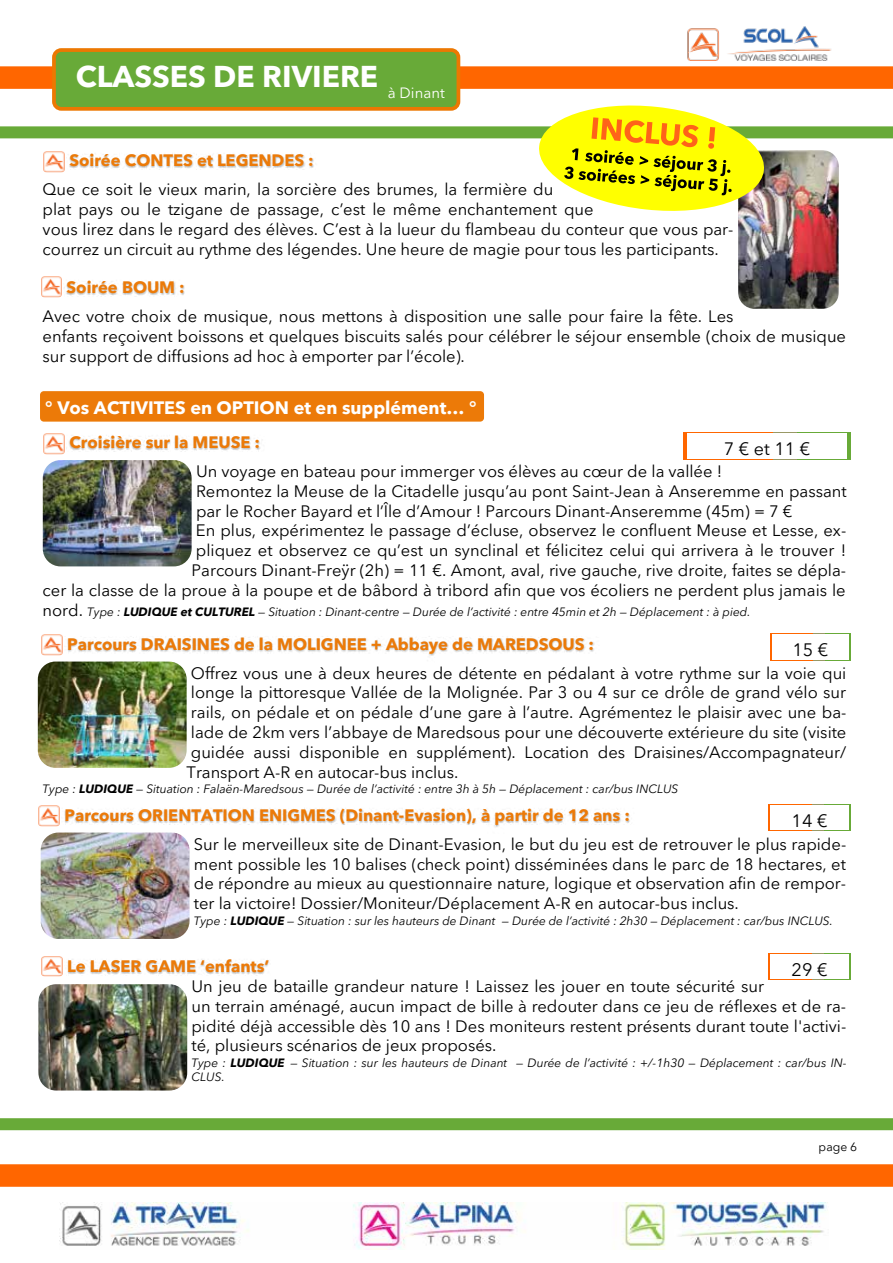
<style>
.page{position:relative;width:893px;height:1263px;background:#fff}
.page>*{position:absolute;margin:0;border:0;box-sizing:border-box;transform-origin:0 0}
.t1{font:700 30px "Avenir Next LT Pro";color:#fff}
.t2{font:700 18px "Avenir Next LT Pro";color:#fff}
.t3{font:18px "Avenir Next LT Pro";color:#000}
.t4{font:16.65px "Avenir Next LT Pro";color:#000}
.t5{font:700 16.65px "Avenir Next LT Pro";letter-spacing:-.005em;color:#ec7a08}
.t6{font:16.5px/19.8px "Avenir Next LT Pro";color:#000}
.t7{font:700 16.5px "Avenir Next LT Pro";color:#ec7a08}
.t8{font:15px "Avenir Next LT Pro";color:#fff}
.t9{font:italic 12px/14.4px "Avenir Next LT Pro";color:#000}
.t10{font:12px "Avenir Next LT Pro";color:#000}
.s1{font-style:normal;font-size:16.5px}
.s2{font-weight:700}
</style>
<div class="page">
<div style="left:0;top:66px;width:893px;height:23px;background:#f60"></div>
<div style="left:0;top:1164px;width:893px;height:23px;background:#f60"></div>
<div style="left:0;top:126px;width:893px;height:12px;background:#68aa38"></div>
<div style="left:0;top:1118px;width:893px;height:12px;background:#68aa38"></div>
<img style="left:58px;top:153px;width:244px;height:20px">
<img style="left:302px;top:155px;width:12px;height:15px">
<img style="left:55px;top:281px;width:118px;height:17px">
<img style="left:173px;top:281px;width:12px;height:14px">
<img style="left:58px;top:436px;width:190px;height:19px">
<img style="left:248px;top:437px;width:12px;height:13px">
<img style="left:56px;top:636px;width:526px;height:20px">
<img style="left:582px;top:638px;width:13px;height:14px">
<img style="left:53px;top:808px;width:334px;height:19px">
<img style="left:387px;top:813px;width:6px;height:10px">
<img style="left:393px;top:809px;width:225px;height:18px">
<img style="left:618px;top:813px;width:12px;height:10px">
<img style="left:188px;top:822px;width:16px;height:5px">
<img style="left:68px;top:959px;width:120px;height:16px">
<img style="left:188px;top:961px;width:5px;height:13px">
<img style="left:193px;top:959px;width:60px;height:16px">
<img style="left:253px;top:961px;width:5px;height:15px">
<img style="left:258px;top:960px;width:11px;height:14px">
<img style="left:43px;top:433px;width:22px;height:21px">
<img style="left:41px;top:634px;width:22px;height:21px">
<img style="left:60px;top:1203px;width:767px;height:46px">
<img style="left:738px;top:150px;width:101px;height:159px">
<div style="left:40px;top:391px;width:444px;height:31px;background:#ec7a08;border-radius:4px"></div>
<div style="left:797px;top:433px;width:54px;height:27px;background:#68aa38"></div>
<div style="left:772px;top:433px;width:25px;height:27px;background:#996"></div>
<div style="left:683px;top:433px;width:89px;height:27px;background:#f60"></div>
<div style="left:687px;top:433px;width:160px;height:26px;background:#fff"></div>
<div style="left:825px;top:633px;width:26px;height:28px;background:#68aa38"></div>
<div style="left:813px;top:633px;width:12px;height:28px;background:#996"></div>
<div style="left:770px;top:633px;width:43px;height:28px;background:#f60"></div>
<div style="left:772px;top:634px;width:77px;height:26px;background:#fff"></div>
<img style="left:687px;top:27px;width:145px;height:33px">
<div style="left:52px;top:48px;width:408px;height:63px;background:#68aa38;border:4px solid #ec7802;border-radius:7px"></div>
<svg style="left:536px;top:105px;width:231px;height:111px"></svg>
<img style="left:43px;top:151px;width:22px;height:21px">
<img style="left:41px;top:276px;width:21px;height:21px">
<img style="left:43px;top:460px;width:149px;height:106px">
<img style="left:38px;top:661px;width:149px;height:107px">
<img style="left:38px;top:805px;width:22px;height:21px">
<img style="left:41px;top:832px;width:149px;height:107px">
<div style="left:824px;top:804px;width:27px;height:27px;background:#68aa38"></div>
<div style="left:812px;top:804px;width:12px;height:27px;background:#996"></div>
<div style="left:768px;top:804px;width:44px;height:27px;background:#f60"></div>
<div style="left:770px;top:805px;width:79px;height:25px;background:#fff"></div>
<img style="left:41px;top:956px;width:22px;height:21px">
<img style="left:38px;top:984px;width:149px;height:106px">
<div style="left:824px;top:953px;width:27px;height:27px;background:#68aa38"></div>
<div style="left:812px;top:953px;width:12px;height:27px;background:#996"></div>
<div style="left:768px;top:953px;width:44px;height:27px;background:#f60"></div>
<div style="left:770px;top:954px;width:79px;height:25px;background:#fff"></div>
<h1 class="t1" style="left:76px;top:58px;width:370px">CLASSES DE RIVIERE <sub>à</sub> <sub>Dinant</sub></h1>
<p class="t8" style="left:336px;top:82px;width:82px">côte BELGE</p>
<p class="t7" style="left:69px;top:150px;width:246px">Soirée CONTES et LEGENDES :</p>
<p class="t6" style="left:43px;top:179px;width:692px">Que ce soit le vieux marin, la sorcière des brumes, la fermière du<br>plat pays ou le tzigane de passage, c’est le même enchantement que<br>vous lirez dans le regard des élèves. C’est à la lueur du flambeau du conteur que vous par&shy;courrez un circuit au rythme des légendes. Une heure de magie pour tous les participants.</p>
<p class="t7" style="left:67px;top:277px;width:119px">Soirée BOUM :</p>
<p class="t6" style="left:43px;top:306px;width:805px">Avec votre choix de musique, nous mettons à disposition une salle pour faire la fête. Les<br>enfants reçoivent boissons et quelques biscuits salés pour célébrer le séjour ensemble (choix de musique sur support de diffusions ad hoc à emporter par l’école).</p>
<p class="t2" style="left:45px;top:397px;width:433px">° Vos ACTIVITES en OPTION et en supplément… °</p>
<p class="t7" style="left:69px;top:432px;width:192px">Croisière sur la MEUSE :</p>
<p class="t6" style="left:196px;top:461px;width:528px">Un voyage en bateau pour immerger vos élèves au cœur de la vallée !</p>
<p class="t6" style="left:196px;top:481px;width:652px">Remontez la Meuse de la Citadelle jusqu’au pont Saint-Jean à Anseremme en passant</p>
<p class="t6" style="left:196px;top:501px;width:598px">par le Rocher Bayard et l’Île d’Amour ! Parcours Dinant-Anseremme (45m) = 7 €</p>
<p class="t6" style="left:196px;top:521px;width:652px">En plus, expérimentez le passage d’écluse, observez le confluent Meuse et Lesse, ex-</p>
<p class="t6" style="left:196px;top:540px;width:652px">pliquez et observez ce qu’est un synclinal et félicitez celui qui arrivera à le trouver !</p>
<p class="t6" style="left:192px;top:560px;width:656px">Parcours Dinant-Freÿr (2h) = 11 €. Amont, aval, rive gauche, rive droite, faites se dépla-</p>
<p class="t6" style="left:43px;top:580px;width:805px">cer la classe de la proue à la poupe et de bâbord à tribord afin que vos écoliers ne perdent plus jamais le</p>
<p class="t9" style="left:43px;top:604px;width:709px"><span class="s1">nord.</span> Type : <span class="s2">LUDIQUE et CULTUREL</span> — Situation : Dinant-centre — Durée de l’activité : entre 45min et 2h — Déplacement : à pied.</p>
<p class="t7" style="left:67px;top:634px;width:528px">Parcours DRAISINES de la MOLIGNEE + Abbaye de MAREDSOUS :</p>
<p class="t4" style="left:191px;top:663px;width:657px">Offrez vous une à deux heures de détente en pédalant à votre rythme sur la voie qui</p>
<p class="t6" style="left:187px;top:683px;width:661px;text-align:justify">longe la pittoresque Vallée de la Molignée. Par 3 ou 4 sur ce drôle de grand vélo sur rails, on pédale et on pédale d’une gare à l’autre. Agrémentez le plaisir avec une ba&shy;lade de 2km vers l’abbaye de Maredsous pour une découverte extérieure du site (visite guidée aussi disponible en supplément). Location des Draisines/Accompagnateur/ Transport A-R en autocar-bus inclus.</p>
<p class="t9" style="left:43px;top:782px;width:637px">Type : <span class="s2">LUDIQUE</span> — Situation : Falaën-Maredsous — Durée de l’activité : entre 3h à 5h — Déplacement : car/bus INCLUS</p>
<p class="t7" style="left:64px;top:805px;width:567px">Parcours ORIENTATION ENIGMES (Dinant-Evasion), à partir de 12 ans :</p>
<p class="t6" style="left:194px;top:834px;width:654px;text-align:justify">Sur le merveilleux site de Dinant-Evasion, le but du jeu est de retrouver le plus rapide&shy;ment possible les 10 balises (check point) disséminées dans le parc de 18 hectares, et de répondre au mieux au questionnaire nature, logique et observation afin de rempor&shy;ter la victoire! Dossier/Moniteur/Déplacement A-R en autocar-bus inclus.</p>
<p class="t9" style="left:194px;top:913px;width:641px">Type : <span class="s2">LUDIQUE</span> — Situation : sur les hauteurs de Dinant — Durée de l’activité : 2h30 — Déplacement : car/bus INCLUS.</p>
<p class="t5" style="left:67px;top:956px;width:204px">Le LASER GAME ‘enfants’</p>
<p class="t6" style="left:192px;top:976px;width:656px">Un jeu de bataille grandeur nature ! Laissez les jouer en toute sécurité sur<br>un terrain aménagé, aucun impact de bille à redouter dans ce jeu de réflexes et de ra&shy;pidité déjà accessible dès 10 ans ! Des moniteurs restent présents durant toute l'activi&shy;té, plusieurs scénarios de jeux proposés.</p>
<p class="t9" style="left:192px;top:1055px;width:657px">Type : <span class="s2">LUDIQUE</span> — Situation : sur les hauteurs de Dinant — Durée de l’activité : +/-1h30 — Déplacement : car/bus IN-<br>CLUS.</p>
<p class="t3" style="left:724px;top:438px;width:88px">7 € et 11 €</p>
<p class="t3" style="left:792px;top:639px;width:37px">15 €</p>
<p class="t3" style="left:792px;top:810px;width:37px">14 €</p>
<p class="t3" style="left:792px;top:959px;width:37px">29 €</p>
<p class="t10" style="left:819px;top:1139px;width:40px">page 6</p>
</div>
